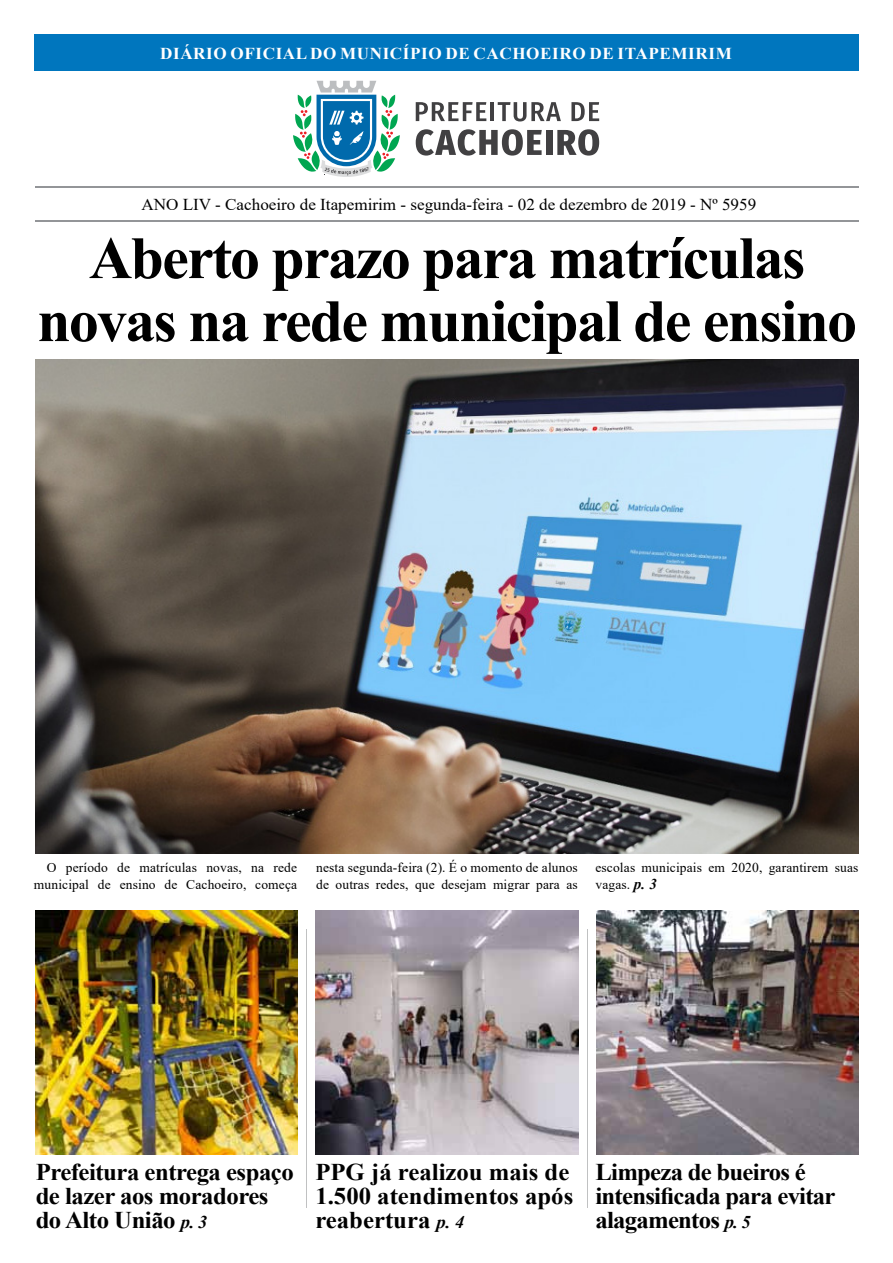
<style>
.page{position:relative;width:893px;height:1263px;background:#fff}
.page>*{position:absolute;margin:0;border:0;box-sizing:border-box;transform-origin:0 0}
.t1{font:700 60px/63px "Times New Roman";letter-spacing:-.03em;color:#000;text-align:center}
.t2{font:700 24px/24px "Times New Roman";letter-spacing:-.02em;color:#000}
.t3{font:700 24px/24px "Times New Roman";color:#000}
.t4{font:16.65px "Times New Roman";color:#000}
.t5{font:700 16.65px "Times New Roman";letter-spacing:.035em;color:#fff}
.t6{font:13.5px/16.2px "Times New Roman";letter-spacing:.01em;color:#000}
.s1{font-weight:700;font-style:italic;font-size:15px}
.s2{font-style:italic;font-size:18px}
</style>
<div class="page">
<img style="left:36px;top:910px;width:262px;height:244px">
<div style="left:34px;top:34px;width:825px;height:37px;background:#0076be"></div>
<hr style="left:34px;top:186px;width:824px;height:2px;background:#939598">
<hr style="left:35px;top:220px;width:824px;height:2px;background:#939598">
<img style="left:36px;top:359px;width:822px;height:495px">
<img style="left:596px;top:910px;width:263px;height:244px">
<img style="left:315px;top:910px;width:264px;height:244px">
<svg style="left:293px;top:81px;width:107px;height:96px"></svg>
<svg style="left:416px;top:102px;width:70px;height:19px"></svg>
<hr style="left:491px;top:102px;width:3px;height:19px;background:#414042">
<svg style="left:498px;top:102px;width:63px;height:19px"></svg>
<svg style="left:571px;top:102px;width:28px;height:19px"></svg>
<svg style="left:416px;top:129px;width:126px;height:27px"></svg>
<div style="left:546px;top:130px;width:6px;height:25px;background:#414042"></div>
<svg style="left:557px;top:129px;width:42px;height:27px"></svg>
<p class="t5" style="left:160px;top:41px;width:573px">DIÁRIO OFICIAL DO MUNICÍPIO DE CACHOEIRO DE ITAPEMIRIM</p>
<p class="t4" style="left:141px;top:192px;width:616px">ANO LIV - Cachoeiro de Itapemirim - segunda-feira - 02 de dezembro de 2019 - Nº 5959</p>
<h1 class="t1" style="left:37px;top:225px;width:821px">Aberto prazo para matrículas novas na rede municipal de ensino</h1>
<p class="t6" style="left:34px;top:859px;width:265px;text-align:right">O período de matrículas novas, na rede municipal de ensino de Cachoeiro, começa</p>
<p class="t6" style="left:316px;top:859px;width:263px">nesta segunda-feira (2). É o momento de alunos de outras redes, que desejam migrar para as</p>
<p class="t6" style="left:595px;top:859px;width:265px">escolas municipais em 2020, garantirem suas vagas. <span class="s1">p. 3</span></p>
<h2 class="t2" style="left:36px;top:1159px;width:260px">Prefeitura entrega espaço de lazer aos moradores do Alto União <span class="s2">p. 3</span></h2>
<h2 class="t3" style="left:315px;top:1160px;width:259px">PPG já realizou mais de<br>1.500 atendimentos após reabertura <span class="s2">p. 4</span></h2>
<h2 class="t2" style="left:595px;top:1160px;width:242px">Limpeza de bueiros é intensificada para evitar alagamentos <span class="s2">p. 5</span></h2>
</div>
